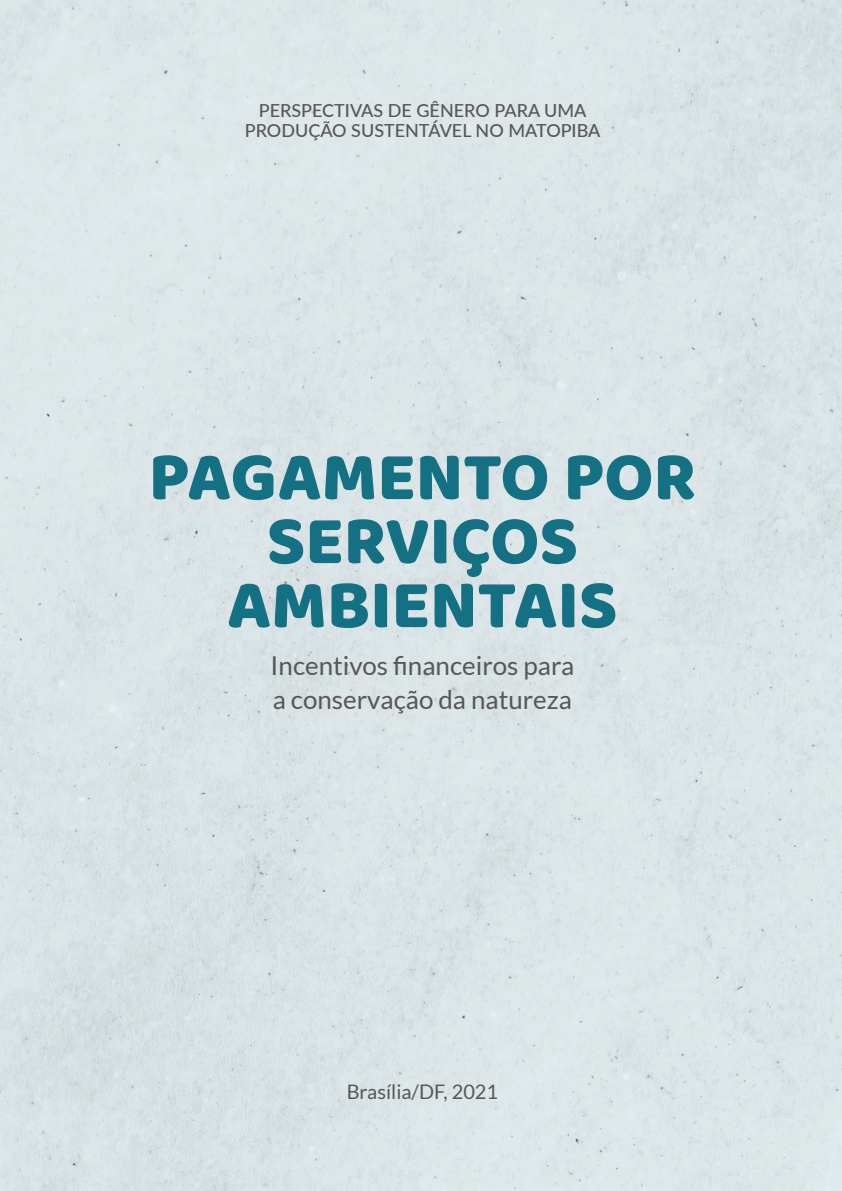
<style>
.page{position:relative;width:842px;height:1191px;background:#dbe4e6}
.page>*{position:absolute;margin:0;border:0;box-sizing:border-box;transform-origin:0 0}
.t1{font:800 70px/64px "Baloo Tamma 2";color:#147083;text-align:center}
.t2{font:26px/34px "Lato";color:#575756}
.t3{font:20px "Lato";color:#575756}
.t4{font:500 18px/20px "Lato";color:#575756;text-align:center}
</style>
<div class="page">
<p class="t4" style="left:245px;top:99px;width:357px">PERSPECTIVAS DE GÊNERO PARA UMA<br>PRODUÇÃO SUSTENTÁVEL NO MATOPIBA</p>
<h1 class="t1" style="left:149px;top:443px;width:549px">PAGAMENTO POR<br>SERVIÇOS<br>AMBIENTAIS</h1>
<h2 class="t2" style="left:271px;top:648px;width:305px">Incentivos financeiros para a conservação da natureza</h2>
<p class="t3" style="left:347px;top:1080px;width:153px">Brasília/DF, 2021</p>
</div>
